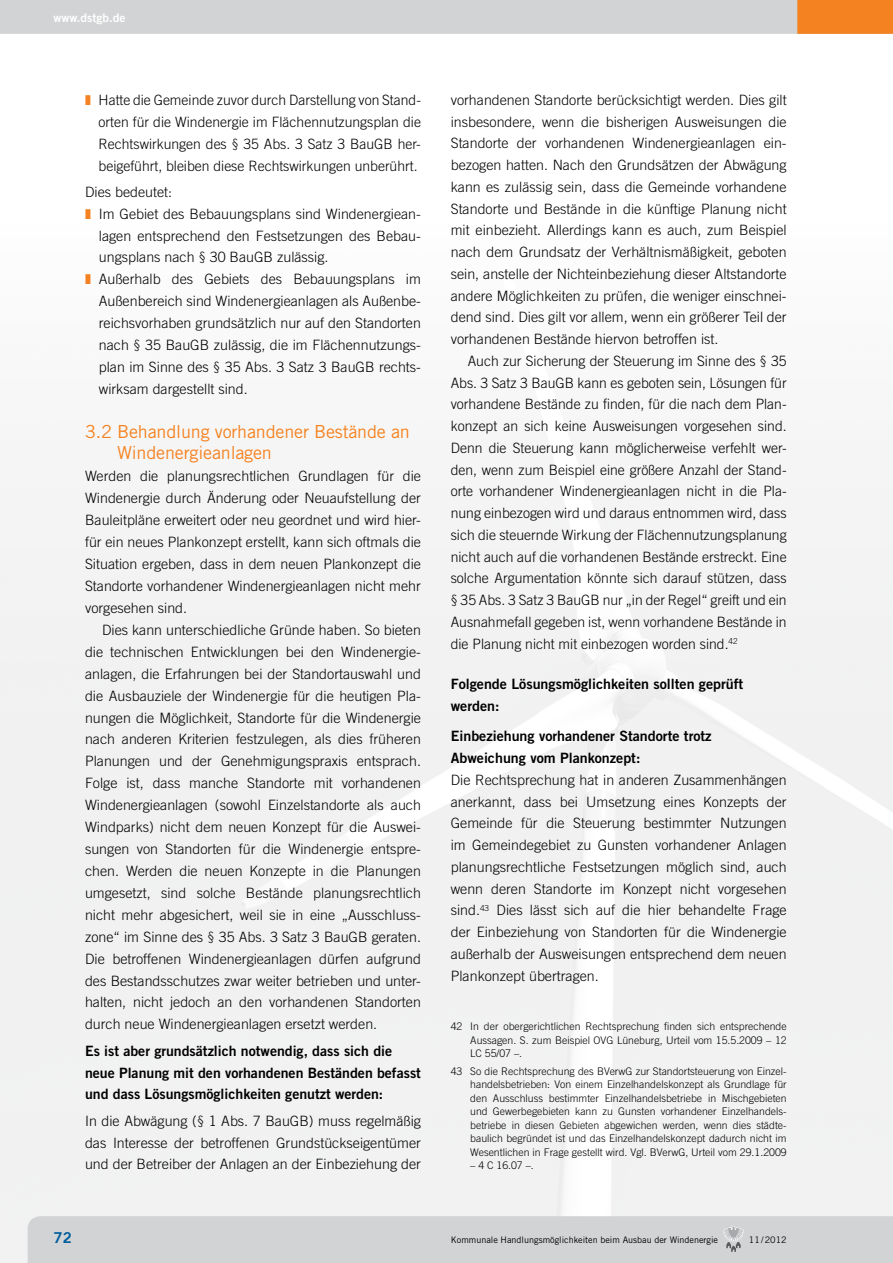
<style>
.page{position:relative;width:893px;height:1263px;background:#fff}
.page>*{position:absolute;margin:0;border:0;box-sizing:border-box;transform-origin:0 0}
.t1{font:18px/21.8px "Trade Gothic";letter-spacing:-.01em;color:#f58220}
.t2{font:15px "Trade Gothic Bold Two";color:#005d9e}
.t3{font:300 14.25px/21.8px "Trade Gothic";color:#000;text-align:justify}
.t4{font:14.25px/21.9px "Trade Gothic Bold Two";color:#000}
.t5{font:12px "Trade Gothic Bold Two";color:#fff}
.t6{font:300 10.5px/13.5px "Trade Gothic";color:#000;text-align:justify}
.t7{font:9px "Trade Gothic";color:#000}
.s1{color:#f58220}
</style>
<div class="page">
<svg style="left:0;top:0;width:893px;height:34px;background:#d5cac0"></svg>
<div style="left:28px;top:1216px;width:865px;height:47px;background:#d1d3d4"></div>
<p class="t5" style="left:54px;top:11px;width:74px">www.dstgb.de</p>
<p class="t3" style="left:99px;top:89px;width:324px;text-indent:-14px"><span class="s1">❚</span> Hatte die Gemeinde zuvor durch Darstellung von Stand&shy;orten für die Windenergie im Flächennutzungsplan die Rechtswirkungen des § 35 Abs. 3 Satz 3 BauGB her&shy;beigeführt, bleiben diese Rechtswirkungen unberührt.</p>
<p class="t3" style="left:85px;top:181px;width:89px">Dies bedeutet:</p>
<p class="t3" style="left:85px;top:202px;width:337px"><span class="s1">❚</span> Im Gebiet des Bebauungsplans sind Windenergiean-</p>
<p class="t3" style="left:99px;top:224px;width:324px">lagen entsprechend den Festsetzungen des Bebau-</p>
<p class="t3" style="left:99px;top:246px;width:231px">ungsplans nach § 30 BauGB zulässig.</p>
<p class="t3" style="left:85px;top:268px;width:337px"><span class="s1">❚</span> Außerhalb des Gebiets des Bebauungsplans im</p>
<p class="t3" style="left:99px;top:290px;width:324px">Außenbereich sind Windenergieanlagen als Außenbe-</p>
<p class="t3" style="left:99px;top:312px;width:324px">reichsvorhaben grundsätzlich nur auf den Standorten</p>
<p class="t3" style="left:99px;top:334px;width:324px">nach § 35 BauGB zulässig, die im Flächennutzungs-</p>
<p class="t3" style="left:99px;top:356px;width:324px">plan im Sinne des § 35 Abs. 3 Satz 3 BauGB rechts-</p>
<p class="t3" style="left:99px;top:378px;width:150px">wirksam dargestellt sind.</p>
<p class="t1" style="left:117px;top:420px;width:294px;text-indent:-32px">3.2 Behandlung vorhandener Bestände an<br>Windenergieanlagen</p>
<p class="t3" style="left:85px;top:465px;width:337px">Werden die planungsrechtlichen Grundlagen für die Windenergie durch Änderung oder Neuaufstellung der Bauleitpläne erweitert oder neu geordnet und wird hier&shy;für ein neues Plankonzept erstellt, kann sich oftmals die Situation ergeben, dass in dem neuen Plankonzept die Standorte vorhandener Windenergieanlagen nicht mehr vorgesehen sind.</p>
<p class="t3" style="left:85px;top:619px;width:337px;text-indent:17px">Dies kann unterschiedliche Gründe haben. So bieten die technischen Entwicklungen bei den Windenergie&shy;anlagen, die Erfahrungen bei der Standortauswahl und die Ausbauziele der Windenergie für die heutigen Pla&shy;nungen die Möglichkeit, Standorte für die Windenergie nach anderen Kriterien festzulegen, als dies früheren Planungen und der Genehmigungspraxis entsprach.<br>Folge ist, dass manche Standorte mit vorhandenen Windenergieanlagen (sowohl Einzelstandorte als auch Windparks) nicht dem neuen Konzept für die Auswei&shy;sungen von Standorten für die Windenergie entspre&shy;chen. Werden die neuen Konzepte in die Planungen umgesetzt, sind solche Bestände planungsrechtlich nicht mehr abgesichert, weil sie in eine „Ausschluss&shy;zone“ im Sinne des § 35 Abs. 3 Satz 3 BauGB geraten.<br>Die betroffenen Windenergieanlagen dürfen aufgrund des Bestandsschutzes zwar weiter betrieben und unter&shy;halten, nicht jedoch an den vorhandenen Standorten durch neue Windenergieanlagen ersetzt werden.</p>
<p class="t4" style="left:85px;top:1039px;width:337px">Es ist aber grundsätzlich notwendig, dass sich die neue Planung mit den vorhandenen Beständen befasst und dass Lösungsmöglichkeiten genutzt werden:</p>
<p class="t3" style="left:85px;top:1109px;width:337px">In die Abwägung (§ 1 Abs. 7 BauGB) muss regelmäßig das Interesse der betroffenen Grundstückseigentümer und der Betreiber der Anlagen an der Einbeziehung der</p>
<p class="t3" style="left:451px;top:89px;width:337px">vorhandenen Standorte berücksichtigt werden. Dies gilt insbesondere, wenn die bisherigen Ausweisungen die Standorte der vorhandenen Windenergieanlagen ein&shy;bezogen hatten. Nach den Grundsätzen der Abwägung kann es zulässig sein, dass die Gemeinde vorhandene Standorte und Bestände in die künftige Planung nicht mit einbezieht. Allerdings kann es auch, zum Beispiel nach dem Grundsatz der Verhältnismäßigkeit, geboten sein, anstelle der Nichteinbeziehung dieser Altstandorte andere Möglichkeiten zu prüfen, die weniger einschnei&shy;dend sind. Dies gilt vor allem, wenn ein größerer Teil der vorhandenen Bestände hiervon betroffen ist.</p>
<p class="t3" style="left:451px;top:350px;width:337px;text-indent:17px">Auch zur Sicherung der Steuerung im Sinne des § 35<br>Abs. 3 Satz 3 BauGB kann es geboten sein, Lösungen für vorhandene Bestände zu finden, für die nach dem Plan&shy;konzept an sich keine Ausweisungen vorgesehen sind.<br>Denn die Steuerung kann möglicherweise verfehlt wer&shy;den, wenn zum Beispiel eine größere Anzahl der Stand&shy;orte vorhandener Windenergieanlagen nicht in die Pla&shy;nung einbezogen wird und daraus entnommen wird, dass sich die steuernde Wirkung der Flächennutzungsplanung nicht auch auf die vorhandenen Bestände erstreckt. Eine solche Argumentation könnte sich darauf stützen, dass § 35 Abs. 3 Satz 3 BauGB nur „in der Regel“ greift und ein Ausnahmefall gegeben ist, wenn vorhandene Bestände in die Planung nicht mit einbezogen worden sind.<sup>42</sup></p>
<p class="t4" style="left:451px;top:673px;width:294px">Folgende Lösungsmöglichkeiten sollten geprüft werden:</p>
<p class="t4" style="left:451px;top:725px;width:262px">Einbeziehung vorhandener Standorte trotz<br>Abweichung vom Plankonzept:</p>
<p class="t3" style="left:451px;top:769px;width:337px">Die Rechtsprechung hat in anderen Zusammenhängen anerkannt, dass bei Umsetzung eines Konzepts der Gemeinde für die Steuerung bestimmter Nutzungen im Gemeindegebiet zu Gunsten vorhandener Anlagen planungsrechtliche Festsetzungen möglich sind, auch wenn deren Standorte im Konzept nicht vorgesehen sind.<sup>43</sup> Dies lässt sich auf die hier behandelte Frage der Einbeziehung von Standorten für die Windenergie außerhalb der Ausweisungen entsprechend dem neuen Plankonzept übertragen.</p>
<p class="t6" style="left:470px;top:1019px;width:318px;text-indent:-19px">42 In der obergerichtlichen Rechtsprechung finden sich entsprechende Aussagen. S. zum Beispiel OVG Lüneburg, Urteil vom 15.5.2009 – 12<br>LC 55/07 –.</p>
<p class="t6" style="left:470px;top:1064px;width:318px;text-indent:-19px">43 So die Rechtsprechung des BVerwG zur Standortsteuerung von Einzel&shy;handelsbetrieben: Von einem Einzelhandelskonzept als Grundlage für den Ausschluss bestimmter Einzelhandelsbetriebe in Mischgebieten und Gewerbegebieten kann zu Gunsten vorhandener Einzelhandels&shy;betriebe in diesen Gebieten abgewichen werden, wenn dies städte&shy;baulich begründet ist und das Einzelhandelskonzept dadurch nicht im Wesentlichen in Frage gestellt wird. Vgl. BVerwG, Urteil vom 29.1.2009</p>
<p class="t6" style="left:470px;top:1159px;width:65px">– 4 C 16.07 –.</p>
<p class="t2" style="left:54px;top:1228px;width:20px">72</p>
<p class="t7" style="left:451px;top:1234px;width:269px">Kommunale Handlungsmöglichkeiten beim Ausbau der Windenergie</p>
<p class="t7" style="left:749px;top:1234px;width:39px">11/2012</p>
</div>
